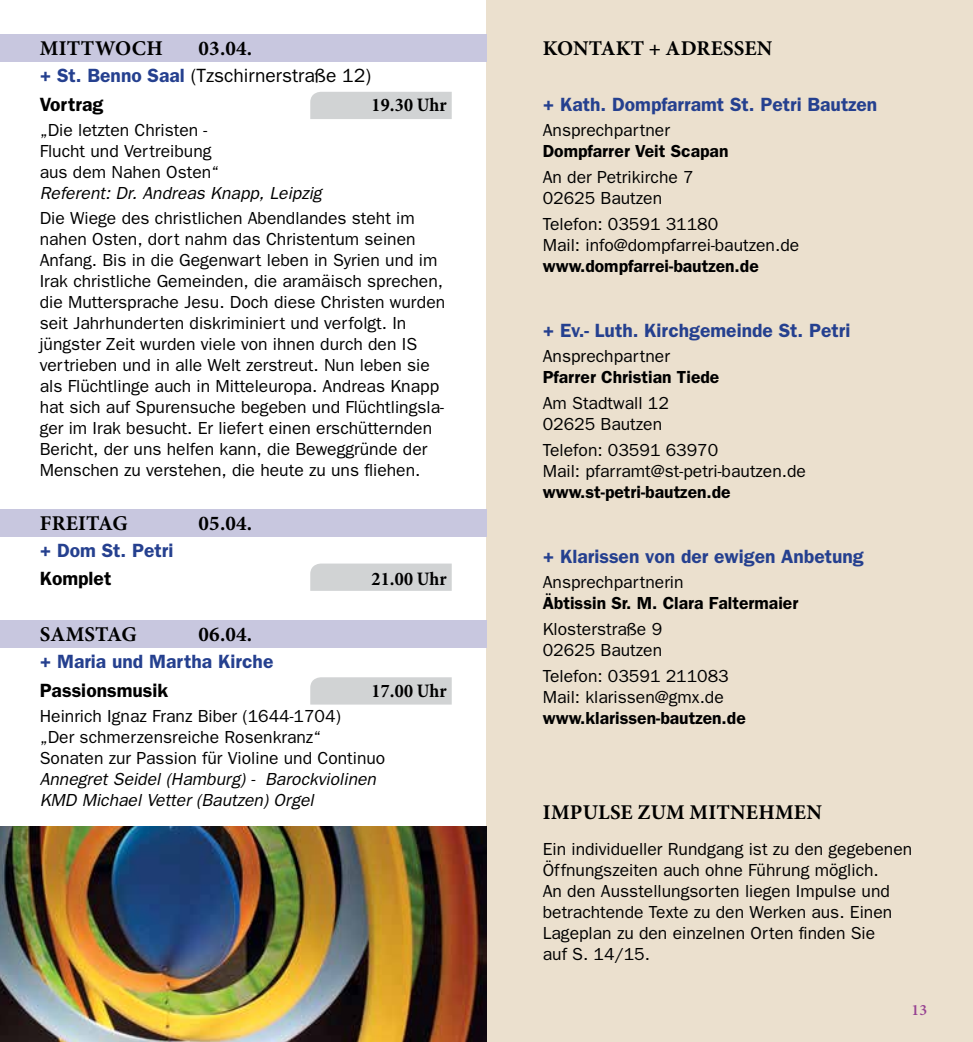
<style>
.page{position:relative;width:973px;height:1042px;background:#fff}
.page>*{position:absolute;margin:0;border:0;box-sizing:border-box;transform-origin:0 0}
.t1{font:700 21px "Minion Pro";letter-spacing:.01em;color:#000}
.t2{font:600 19.25px "Franklin Gothic";color:#25408f}
.t3{font:19.25px/29.2px "Franklin Gothic";color:#000}
.t4{font:700 condensed 19.25px "Minion Pro";letter-spacing:.005em;color:#000}
.t5{font:600 19.25px "Franklin Gothic";color:#000}
.t6{font:17.5px/21px "Franklin Gothic";color:#000}
.t7{font:600 17.5px "Franklin Gothic";color:#000}
.t8{font:italic 17.5px/21px "Franklin Gothic";color:#000}
.t9{font:600 15.75px "Minion Pro";color:#964192}
.s1{font-weight:600;color:#25408f}
.s2{font-weight:600}
</style>
<div class="page">
<div style="left:486px;top:0;width:486px;height:1042px;background:#ebe0ce"></div>
<div style="left:0;top:620px;width:486px;height:28px;background:#c8c7df"></div>
<div style="left:310px;top:563px;width:141px;height:28px;background:#d1d3d4"></div>
<div style="left:0;top:509px;width:486px;height:27px;background:#c8c7df"></div>
<div style="left:310px;top:677px;width:141px;height:27px;background:#d1d3d4"></div>
<div style="left:310px;top:92px;width:141px;height:27px;background:#d1d3d4"></div>
<div style="left:0;top:35px;width:486px;height:27px;background:#c8c7df"></div>
<img style="left:0;top:826px;width:486px;height:216px">
<p class="t1" style="left:40px;top:33px;width:124px">MITTWOCH</p>
<p class="t1" style="left:198px;top:33px;width:55px">03.04.</p>
<p class="t3" style="left:40px;top:60px;width:333px"><span class="s1">+ St. Benno Saal</span> (Tzschirnerstraße 12)<br><span class="s2">Vortrag</span></p>
<p class="t4" style="left:371px;top:92px;width:77px">19.30 Uhr</p>
<p class="t6" style="left:40px;top:119px;width:181px">„Die letzten Christen -<br>Flucht und Vertreibung aus dem Nahen Osten“</p>
<p class="t8" style="left:40px;top:182px;width:283px">Referent: Dr. Andreas Knapp, Leipzig</p>
<p class="t6" style="left:40px;top:207px;width:407px">Die Wiege des christlichen Abendlandes steht im nahen Osten, dort nahm das Christentum seinen Anfang. Bis in die Gegenwart leben in Syrien und im Irak christliche Gemeinden, die aramäisch sprechen, die Muttersprache Jesu. Doch diese Christen wurden seit Jahrhunderten diskriminiert und verfolgt. In jüngster Zeit wurden viele von ihnen durch den IS vertrieben und in alle Welt zerstreut. Nun leben sie als Flüchtlinge auch in Mitteleuropa. Andreas Knapp hat sich auf Spurensuche begeben und Flüchtlingsla&shy;ger im Irak besucht. Er liefert einen erschütternden Bericht, der uns helfen kann, die Beweggründe der Menschen zu verstehen, die heute zu uns fliehen.</p>
<p class="t1" style="left:40px;top:509px;width:89px">FREITAG</p>
<p class="t1" style="left:198px;top:509px;width:55px">05.04.</p>
<p class="t2" style="left:40px;top:539px;width:135px">+ Dom St. Petri</p>
<p class="t5" style="left:40px;top:566px;width:73px">Komplet</p>
<p class="t4" style="left:371px;top:565px;width:77px">21.00 Uhr</p>
<p class="t1" style="left:40px;top:619px;width:98px">SAMSTAG</p>
<p class="t1" style="left:198px;top:619px;width:55px">06.04.</p>
<p class="t2" style="left:40px;top:650px;width:235px">+ Maria und Martha Kirche</p>
<p class="t5" style="left:40px;top:679px;width:130px">Passionsmusik</p>
<p class="t4" style="left:371px;top:677px;width:77px">17.00 Uhr</p>
<p class="t6" style="left:40px;top:705px;width:347px">Heinrich Ignaz Franz Biber (1644-1704)<br>„Der schmerzensreiche Rosenkranz“<br>Sonaten zur Passion für Violine und Continuo</p>
<p class="t8" style="left:40px;top:768px;width:338px">Annegret Seidel (Hamburg) - Barockviolinen<br>KMD Michael Vetter (Bautzen) Orgel</p>
<p class="t1" style="left:542px;top:33px;width:231px">KONTAKT + ADRESSEN</p>
<p class="t2" style="left:542px;top:93px;width:336px">+ Kath. Dompfarramt St. Petri Bautzen</p>
<p class="t6" style="left:542px;top:119px;width:129px">Ansprechpartner</p>
<p class="t7" style="left:542px;top:141px;width:187px">Dompfarrer Veit Scapan</p>
<p class="t6" style="left:542px;top:166px;width:152px">An der Petrikirche 7<br>02625 Bautzen</p>
<p class="t6" style="left:542px;top:213px;width:258px">Telefon: 03591 31180<br>Mail: info@dompfarrei-bautzen.de</p>
<p class="t7" style="left:542px;top:256px;width:217px">www.dompfarrei-bautzen.de</p>
<p class="t2" style="left:542px;top:319px;width:309px">+ Ev.- Luth. Kirchgemeinde St. Petri</p>
<p class="t6" style="left:542px;top:345px;width:129px">Ansprechpartner</p>
<p class="t7" style="left:542px;top:367px;width:178px">Pfarrer Christian Tiede</p>
<p class="t6" style="left:542px;top:392px;width:127px">Am Stadtwall 12<br>02625 Bautzen</p>
<p class="t6" style="left:542px;top:439px;width:265px">Telefon: 03591 63970<br>Mail: pfarramt@st-petri-bautzen.de</p>
<p class="t7" style="left:542px;top:482px;width:189px">www.st-petri-bautzen.de</p>
<p class="t2" style="left:542px;top:545px;width:322px">+ Klarissen von der ewigen Anbetung</p>
<p class="t6" style="left:542px;top:571px;width:142px">Ansprechpartnerin</p>
<p class="t7" style="left:542px;top:593px;width:257px">Äbtissin Sr. M. Clara Faltermaier</p>
<p class="t6" style="left:542px;top:618px;width:121px">Klosterstraße 9<br>02625 Bautzen</p>
<p class="t6" style="left:542px;top:665px;width:187px">Telefon: 03591 211083<br>Mail: klarissen@gmx.de</p>
<p class="t7" style="left:542px;top:708px;width:204px">www.klarissen-bautzen.de</p>
<p class="t1" style="left:542px;top:798px;width:280px">IMPULSE ZUM MITNEHMEN</p>
<p class="t6" style="left:542px;top:838px;width:371px">Ein individueller Rundgang ist zu den gegebenen Öffnungszeiten auch ohne Führung möglich.<br>An den Ausstellungsorten liegen Impulse und betrachtende Texte zu den Werken aus. Einen Lageplan zu den einzelnen Orten finden Sie<br>auf S. 14/15.</p>
<p class="t9" style="left:911px;top:999px;width:17px">13</p>
</div>
